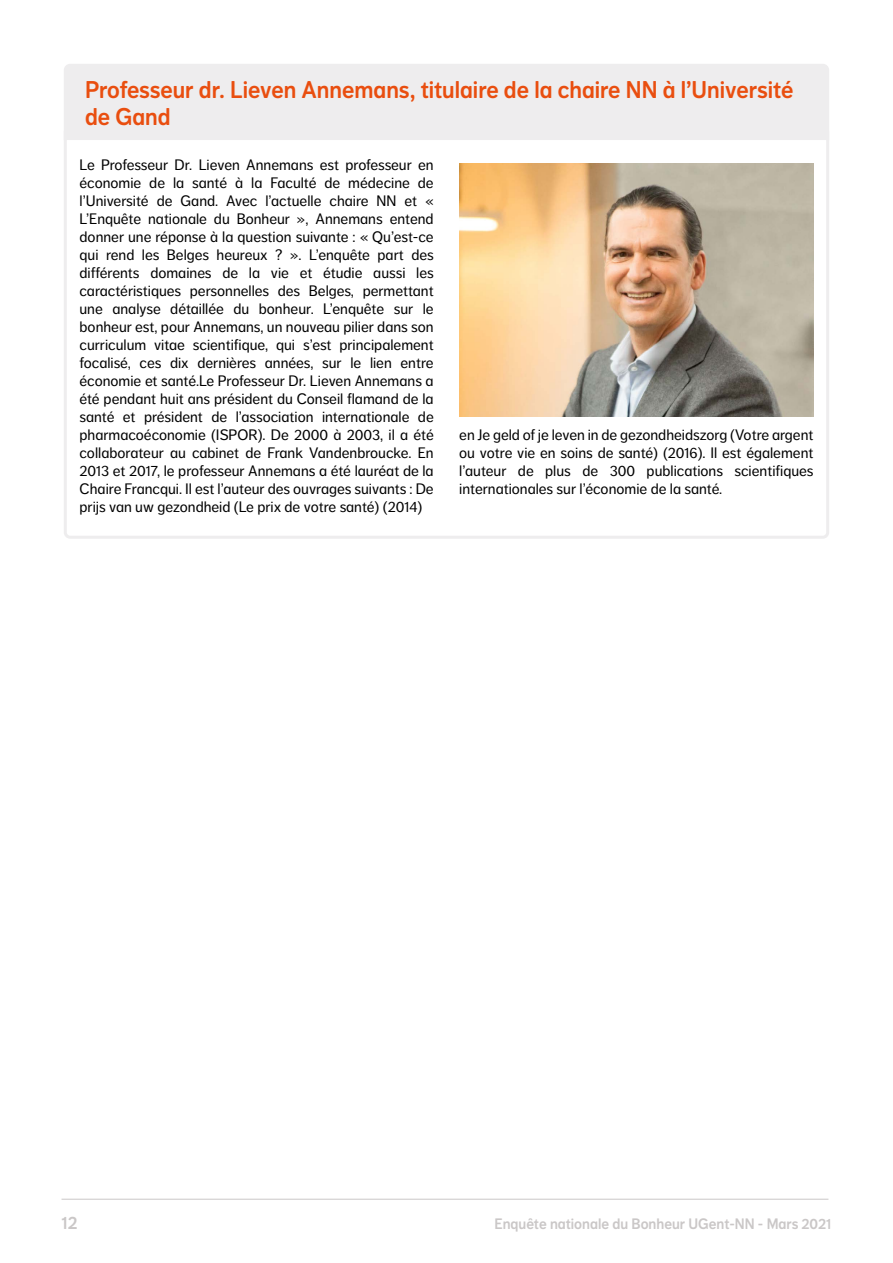
<style>
.page{position:relative;width:893px;height:1263px;background:#fff}
.page>*{position:absolute;margin:0;border:0;box-sizing:border-box;transform-origin:0 0}
.t1{font:24px/27px "NN Dagny Display";color:#e94e0f}
.t2{font:18px "NN Dagny Display";color:#cac7c7}
.t3{font:15px/18px "NN Dagny Text";color:#000;text-align:justify}
.t4{font:15px "NN Dagny Display";color:#cac7c7}
</style>
<div class="page">
<hr style="left:62px;top:1199px;width:766px;height:1px;background:#cac7c7">
<div style="left:64px;top:64px;width:765px;height:76px;background:#eeedee"></div>
<img style="left:459px;top:164px;width:354px;height:252px">
<h1 class="t1" style="left:85px;top:76px;width:710px">Professeur dr. Lieven Annemans, titulaire de la chaire NN à l’Université de Gand</h1>
<p class="t3" style="left:80px;top:156px;width:356px">Le Professeur Dr. Lieven Annemans est professeur en économie de la santé à la Faculté de médecine de l’Université de Gand. Avec l’actuelle chaire NN et « L’Enquête nationale du Bonheur », Annemans entend donner une réponse à la question suivante : « Qu’est-ce qui rend les Belges heureux ? ». L’enquête part des différents domaines de la vie et étudie aussi les caractéristiques personnelles des Belges, permettant une analyse détaillée du bonheur. L’enquête sur le bonheur est, pour Annemans, un nouveau pilier dans son curriculum vitae scientifique, qui s’est principalement focalisé, ces dix dernières années, sur le lien entre économie et santé.Le Professeur Dr. Lieven Annemans a été pendant huit ans président du Conseil flamand de la santé et président de l’association internationale de pharmacoéconomie (ISPOR). De 2000 à 2003, il a été collaborateur au cabinet de Frank Vandenbroucke. En 2013 et 2017, le professeur Annemans a été lauréat de la Chaire Francqui. Il est l’auteur des ouvrages suivants : De prijs van uw gezondheid (Le prix de votre santé) (2014)</p>
<p class="t3" style="left:459px;top:426px;width:356px">en Je geld of je leven in de gezondheidszorg (Votre argent ou votre vie en soins de santé) (2016). Il est également l’auteur de plus de 300 publications scientifiques internationales sur l’économie de la santé.</p>
<p class="t2" style="left:62px;top:1212px;width:17px">12</p>
<p class="t4" style="left:494px;top:1215px;width:339px">Enquête nationale du Bonheur UGent-NN - Mars 2021</p>
</div>
